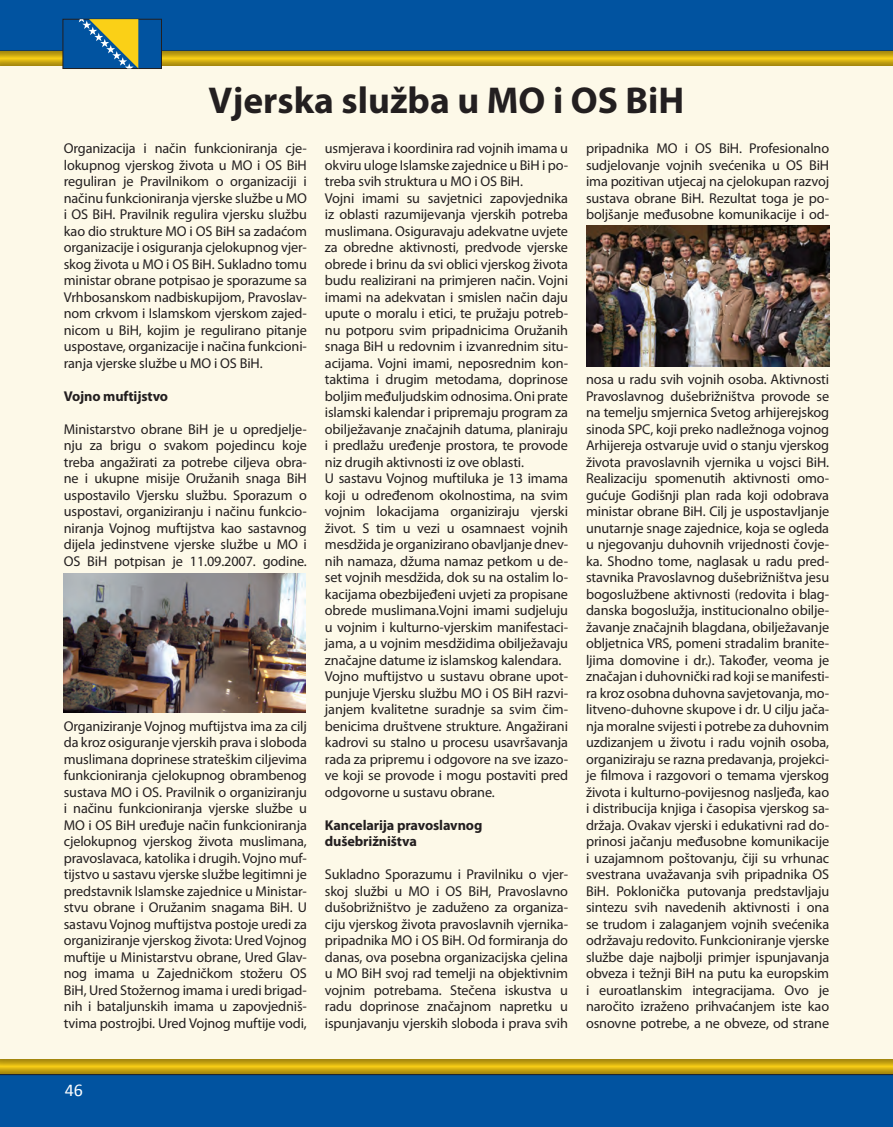
<style>
.page{position:relative;width:893px;height:1127px;background:#fff}
.page>*{position:absolute;margin:0;border:0;box-sizing:border-box;transform-origin:0 0}
.t1{font:700 37.5px "Myriad Pro";color:#231f20}
.t2{font:18px "Calibri";color:#fff}
.text{font:14.25px/16.5px "Myriad Pro";letter-spacing:-.01em;color:#231f20;text-align:justify}
.TEXT_BOLD{font:700 14.25px "Myriad Pro";letter-spacing:-.01em;color:#231f20}
.text-2{font:700 14.25px "Myriad Pro";letter-spacing:-.01em;color:#231f20}
</style>
<div class="page">
<div style="left:0;top:43px;width:893px;height:1043px;background:#fdf9e8"></div>
<img style="left:64px;top:573px;width:242px;height:139px">
<img style="left:587px;top:225px;width:242px;height:142px">
<div style="left:0;top:0;width:893px;height:51px;background:#0153a0"></div>
<div style="left:0;top:1075px;width:893px;height:52px;background:#0153a0"></div>
<div style="left:0;top:51px;width:893px;height:17px;background:#231f20;opacity:.5"></div>
<div style="left:0;top:1057px;width:893px;height:18px;background:#231f20;opacity:.5"></div>
<div style="left:63px;top:19px;width:98px;height:50px;background:#0153a0"></div>
<div style="left:63px;top:19px;width:99px;height:50px;border:1px solid #231f20"></div>
<svg style="left:79px;top:19px;width:59px;height:50px"></svg>
<p class="t1" style="left:209px;top:76px;width:477px">Vjerska služba u MO i OS BiH</p>
<p class="text" style="left:64px;top:140px;width:245px">Organizacija i način funkcioniranja cje&shy;lokupnog vjerskog života u MO i OS BiH reguliran je Pravilnikom o organizaciji i načinu funkcioniranja vjerske službe u MO i OS BiH. Pravilnik regulira vjersku službu kao dio strukture MO i OS BiH sa zadaćom organizacije i osiguranja cjelokupnog vjer&shy;skog života u MO i OS BiH. Sukladno tomu ministar obrane potpisao je sporazume sa Vrhbosanskom nadbiskupijom, Pravoslav&shy;nom crkvom i Islamskom vjerskom zajed&shy;nicom u BiH, kojim je regulirano pitanje uspostave, organizacije i načina funkcioni&shy;ranja vjerske službe u MO i OS BiH.</p>
<p class="text-2" style="left:64px;top:387px;width:106px">Vojno muftijstvo</p>
<p class="text" style="left:64px;top:420px;width:245px">Ministarstvo obrane BiH je u opredjelje&shy;nju za brigu o svakom pojedincu koje treba angažirati za potrebe ciljeva obra&shy;ne i ukupne misije Oružanih snaga BiH uspostavilo Vjersku službu. Sporazum o uspostavi, organiziranju i načinu funkcio&shy;niranja Vojnog muftijstva kao sastavnog dijela jedinstvene vjerske službe u MO i OS BiH potpisan je 11.09.2007. godine.</p>
<p class="text" style="left:586px;top:140px;width:245px">pripadnika MO i OS BiH. Profesionalno sudjelovanje vojnih svećenika u OS BiH ima pozitivan utjecaj na cjelokupan razvoj sustava obrane BiH. Rezultat toga je po&shy;boljšanje međusobne komunikacije i od-</p>
<p class="text" style="left:325px;top:140px;width:245px">usmjerava i koordinira rad vojnih imama u okviru uloge Islamske zajednice u BiH i po&shy;treba svih struktura u MO i OS BiH.</p>
<p class="text" style="left:325px;top:189px;width:245px">Vojni imami su savjetnici zapovjednika iz oblasti razumijevanja vjerskih potreba muslimana. Osiguravaju adekvatne uvjete za obredne aktivnosti, predvode vjerske obrede i brinu da svi oblici vjerskog života budu realizirani na primjeren način. Vojni imami na adekvatan i smislen način daju upute o moralu i etici, te pružaju potreb&shy;nu potporu svim pripadnicima Oružanih snaga BiH u redovnim i izvanrednim situ&shy;acijama. Vojni imami, neposrednim kon&shy;taktima i drugim metodama, doprinose boljim međuljudskim odnosima. Oni prate islamski kalendar i pripremaju program za obilježavanje značajnih datuma, planiraju i predlažu uređenje prostora, te provode niz drugih aktivnosti iz ove oblasti.</p>
<p class="text" style="left:325px;top:470px;width:245px">U sastavu Vojnog muftiluka je 13 imama koji u određenom okolnostima, na svim vojnim lokacijama organiziraju vjerski život. S tim u vezi u osamnaest vojnih mesdžida je organizirano obavljanje dnev&shy;nih namaza, džuma namaz petkom u de&shy;set vojnih mesdžida, dok su na ostalim lo&shy;kacijama obezbijeđeni uvjeti za propisane obrede muslimana.Vojni imami sudjeluju u vojnim i kulturno-vjerskim manifestaci&shy;jama, a u vojnim mesdžidima obilježavaju značajne datume iz islamskog kalendara.</p>
<p class="text" style="left:325px;top:668px;width:245px">Vojno muftijstvo u sustavu obrane upot&shy;punjuje Vjersku službu MO i OS BiH razvi&shy;janjem kvalitetne suradnje sa svim čim&shy;benicima društvene strukture. Angažirani kadrovi su stalno u procesu usavršavanja rada za pripremu i odgovore na sve izazo&shy;ve koji se provode i mogu postaviti pred odgovorne u sustavu obrane.</p>
<p class="TEXT_BOLD" style="left:325px;top:816px;width:159px">Kancelarija pravoslavnog</p>
<p class="TEXT_BOLD" style="left:325px;top:832px;width:94px">dušebrižništva</p>
<p class="text" style="left:325px;top:866px;width:245px">Sukladno Sporazumu i Pravilniku o vjer&shy;skoj službi u MO i OS BiH, Pravoslavno dušobrižništvo je zaduženo za organiza&shy;ciju vjerskog života pravoslavnih vjernika&shy;pripadnika MO i OS BiH. Od formiranja do danas, ova posebna organizacijska cjelina u MO BiH svoj rad temelji na objektivnim vojnim potrebama. Stečena iskustva u radu doprinose značajnom napretku u ispunjavanju vjerskih sloboda i prava svih</p>
<p class="text" style="left:586px;top:371px;width:245px">nosa u radu svih vojnih osoba. Aktivnosti Pravoslavnog dušebrižništva provode se na temelju smjernica Svetog arhijerejskog sinoda SPC, koji preko nadležnoga vojnog Arhijereja ostvaruje uvid o stanju vjerskog života pravoslavnih vjernika u vojsci BiH.<br>Realizaciju spomenutih aktivnosti omo&shy;gućuje Godišnji plan rada koji odobrava ministar obrane BiH. Cilj je uspostavljanje unutarnje snage zajednice, koja se ogleda u njegovanju duhovnih vrijednosti čovje&shy;ka. Shodno tome, naglasak u radu pred&shy;stavnika Pravoslavnog dušebrižništva jesu bogoslužbene aktivnosti (redovita i blag&shy;danska bogoslužja, institucionalno obilje&shy;žavanje značajnih blagdana, obilježavanje obljetnica VRS, pomeni stradalim branite&shy;ljima domovine i dr.). Također, veoma je značajan i duhovničkirad kojise manifesti&shy;ra kroz osobna duhovna savjetovanja, mo&shy;litveno-duhovne skupove i dr. U cilju jača&shy;nja moralne svijesti i potrebe za duhovnim uzdizanjem u životu i radu vojnih osoba, organiziraju se razna predavanja, projekci&shy;je filmova i razgovori o temama vjerskog života i kulturno-povijesnog nasljeđa, kao i distribucija knjiga i časopisa vjerskog sa&shy;držaja. Ovakav vjerski i edukativni rad do&shy;prinosi jačanju međusobne komunikacije i uzajamnom poštovanju, čiji su vrhunac svestrana uvažavanja svih pripadnika OS BiH. Poklonička putovanja predstavljaju sintezu svih navedenih aktivnosti i ona se trudom i zalaganjem vojnih svećenika održavaju redovito. Funkcioniranje vjerske službe daje najbolji primjer ispunjavanja obveza i težnji BiH na putu ka europskim i euroatlanskim integracijama. Ovo je naročito izraženo prihvaćanjem iste kao osnovne potrebe, a ne obveze, od strane</p>
<p class="text" style="left:64px;top:717px;width:245px">Organiziranje Vojnog muftijstva ima za cilj da kroz osiguranje vjerskih prava i sloboda muslimana doprinese strateškim ciljevima funkcioniranja cjelokupnog obrambenog sustava MO i OS. Pravilnik o organiziranju i načinu funkcioniranja vjerske službe u MO i OS BiH uređuje način funkcioniranja cjelokupnog vjerskog života muslimana, pravoslavaca, katolika i drugih. Vojno muf&shy;tijstvo u sastavu vjerske službe legitimni je predstavnik Islamske zajednice u Ministar&shy;stvu obrane i Oružanim snagama BiH. U sastavu Vojnog muftijstva postoje uredi za organiziranje vjerskog života: UredVojnog muftije u Ministarstvu obrane, Ured Glav&shy;nog imama u Zajedničkom stožeru OS BiH, Ured Stožernog imama i uredi brigad&shy;nih i bataljunskih imama u zapovjedniš&shy;tvima postrojbi. Ured Vojnog muftije vodi,</p>
<p class="t2" style="left:65px;top:1078px;width:20px">46</p>
</div>
